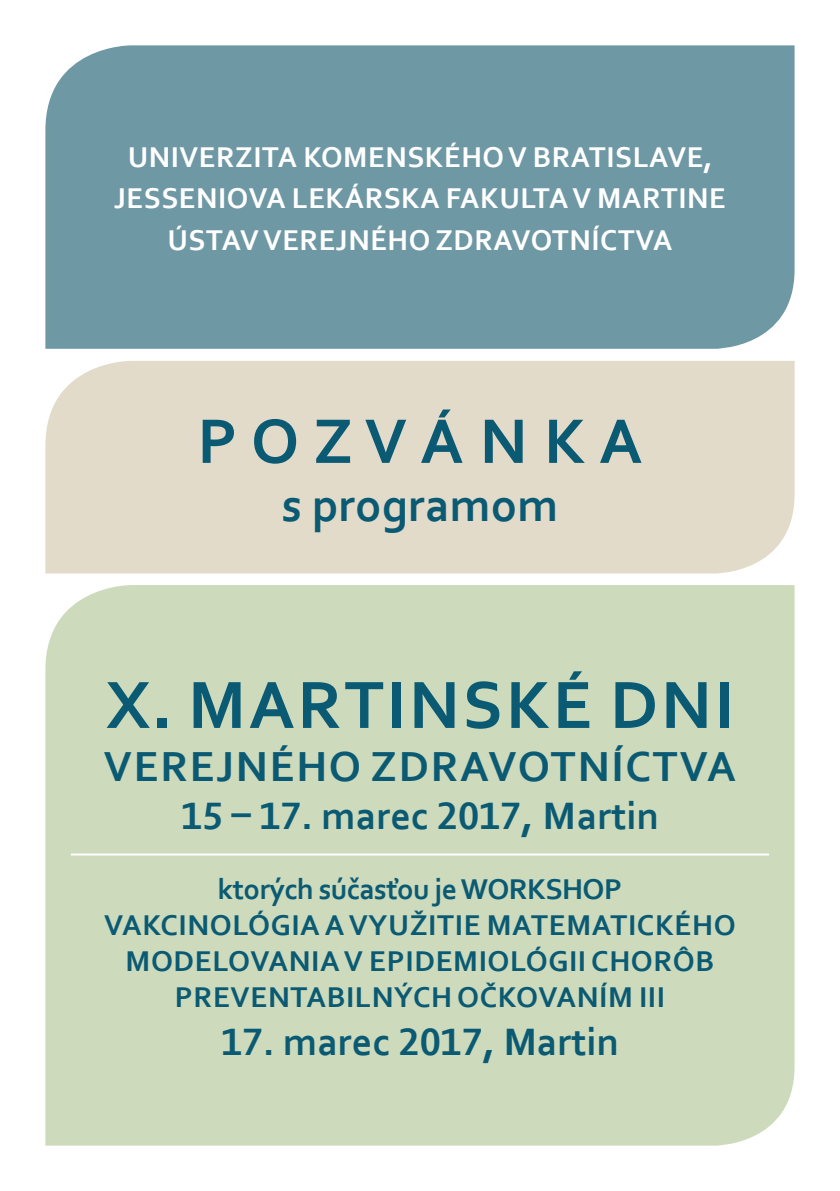
<style>
.page{position:relative;width:840px;height:1191px;background:#fff}
.page>*{position:absolute;margin:0;border:0;box-sizing:border-box;transform-origin:0 0}
.t1{font:700 70px "Corbel";color:#0b5a73}
.t2{font:700 66px "Corbel";color:#0b5a73}
.t3{font:700 48px "Corbel";color:#0b5a73}
.t4{font:700 44px "Corbel";color:#0b5a73}
.t5{font:700 40px "Corbel";color:#0b5a73}
.t6{font:700 30px/41.6px "Corbel";letter-spacing:.02em;color:#fff;text-align:center}
.t7{font:700 30px "Corbel";letter-spacing:.02em;color:#0b5a73}
.t8{font:700 30px "Corbel";letter-spacing:-.02em;color:#0b5a73}
</style>
<div class="page">
<div style="left:45px;top:45px;width:749px;height:304px;background:#6f98a5"></div>
<div style="left:45px;top:361px;width:749px;height:212px;background:#e3dbc9"></div>
<div style="left:45px;top:585px;width:749px;height:560px;background:#cddbbc"></div>
<hr style="left:71px;top:853px;width:697px;height:2px;background:#fff">
<p class="t6" style="left:114px;top:135px;width:612px">UNIVERZITA KOMENSKÉHO V BRATISLAVE,<br>JESSENIOVA LEKÁRSKA FAKU LTA V MARTINE<br>ÚSTAV VEREJNÉHO ZDRAVOTNÍCTVA</p>
<h2 class="t2" style="left:197px;top:400px;width:444px">P OZVÁN K A</h2>
<h3 class="t3" style="left:281px;top:475px;width:278px">S PROGRAMOM</h3>
<h1 class="t1" style="left:106px;top:661px;width:127px">X. MARTINS</h1>
<h1 class="t1" style="left:505px;top:661px;width:143px">KÉ DNI</h1>
<h3 class="t4" style="left:104px;top:739px;width:29px">VERE</h3>
<h3 class="t4" style="left:216px;top:739px;width:51px">JNÉHO</h3>
<h3 class="t4" style="left:370px;top:739px;width:29px">ZDRAVOTNÍCTVA</h3>
<h3 class="t5" style="left:181px;top:790px;width:479px">15 – 17. MAREC 2017, MARTIN</h3>
<p class="t8" style="left:218px;top:870px;width:405px">KTORÝCH SÚČASŤOU JE WORKSHOP</p>
<p class="t7" style="left:104px;top:906px;width:633px">VAKCINOLÓGIA A VYUŽITIE MATEMATICKÉHO</p>
<p class="t7" style="left:126px;top:942px;width:21px">MODELOVANIA</p>
<p class="t7" style="left:344px;top:942px;width:80px">VEPIDEMIOL</p>
<p class="t7" style="left:525px;top:942px;width:87px">ÓGII CHOR</p>
<p class="t7" style="left:672px;top:942px;width:43px">ÔB</p>
<p class="t7" style="left:175px;top:978px;width:491px">PREVENTABILNÝCH OČKOVANÍM III</p>
<h3 class="t5" style="left:221px;top:1016px;width:399px">17. MAREC 2017, MARTIN</h3>
</div>
